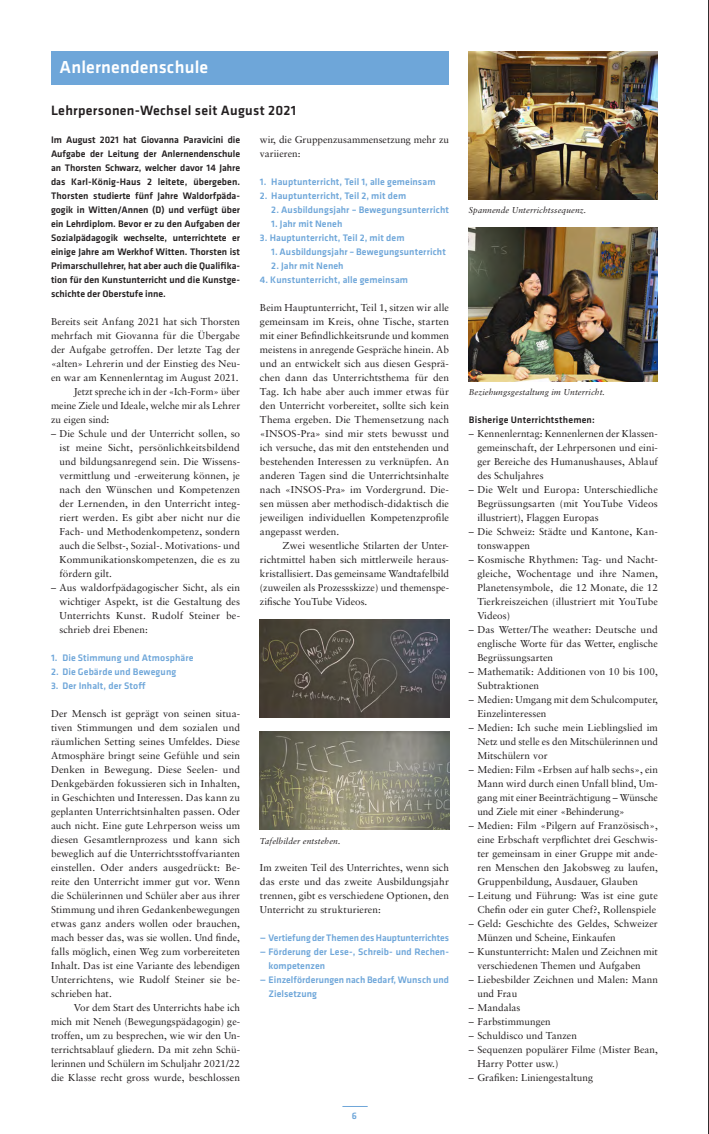
<style>
.page{position:relative;width:709px;height:1134px;background:#fff}
.page>*{position:absolute;margin:0;border:0;box-sizing:border-box;transform-origin:0 0}
.t1{font:500 18px "Klavika";letter-spacing:.01em;color:#fff}
.t2{font:500 14px "Klavika";letter-spacing:.02em;color:#231f20}
.t3{font:10px/14px "Sabon";letter-spacing:.005em;color:#231f20;text-align:justify}
.t4{font:500 9.8px/14px "Klavika";color:#231f20;text-align:justify}
.t5{font:500 9.8px/14px "Klavika";letter-spacing:.005em;color:#6ea6d9}
.t6{font:500 9.8px "Klavika";letter-spacing:.02em;color:#231f20}
.t7{font:italic 8.5px "Sabon";letter-spacing:.01em;color:#231f20}
</style>
<div class="page">
<svg style="left:342px;top:1106px;width:26px;height:1px"></svg>
<hr style="left:708px;top:0;width:1px;height:1134px;background:#231f20">
<img style="left:260px;top:619px;width:189px;height:98px">
<img style="left:260px;top:731px;width:189px;height:98px">
<img style="left:469px;top:227px;width:189px;height:154px">
<img style="left:469px;top:51px;width:189px;height:148px">
<div style="left:51px;top:51px;width:398px;height:33px;background:#6ea6d9"></div>
<h1 class="t1" style="left:60px;top:55px;width:150px">Anlernendenschule</h1>
<h2 class="t2" style="left:51px;top:101px;width:247px">Lehrpersonen-Wechsel seit August 2021</h2>
<p class="t4" style="left:51px;top:133px;width:190px">Im August 2021 hat Giovanna Paravicini die Aufgabe der Leitung der Anlernendenschule an Thorsten Schwarz, welcher davor 14 Jahre das Karl-König-Haus 2 leitete, übergeben.<br>Thorsten studierte fünf Jahre Waldorfpäda&shy;gogik in Witten/Annen (D) und verfügt über ein Lehrdiplom. Bevor er zu den Aufgaben der Sozialpädagogik wechselte, unterrichtete er einige Jahre am Werkhof Witten. Thorsten ist Primarschullehrer, hat aber auch die Qualifika&shy;tion für den Kunstunterricht und die Kunstge&shy;schichte der Oberstufe inne.</p>
<p class="t3" style="left:51px;top:315px;width:190px">Bereits seit Anfang 2021 hat sich Thorsten</p>
<p class="t3" style="left:51px;top:329px;width:190px">mehrfach mit Giovanna für die Übergabe</p>
<p class="t3" style="left:51px;top:343px;width:190px">der Aufgabe getroffen. Der letzte Tag der</p>
<p class="t3" style="left:51px;top:357px;width:190px">«alten» Lehrerin und der Einstieg des Neu-</p>
<p class="t3" style="left:51px;top:371px;width:189px">en war am Kennenlerntag im August 2021.</p>
<p class="t3" style="left:74px;top:385px;width:168px">Jetzt spreche ich in der «Ich-Form» über</p>
<p class="t3" style="left:51px;top:399px;width:191px">meine Ziele und Ideale, welche mir als Lehrer</p>
<p class="t3" style="left:51px;top:413px;width:60px">zu eigen sind:</p>
<p class="t3" style="left:60px;top:427px;width:182px;text-indent:-9px">– Die Schule und der Unterricht sollen, so ist meine Sicht, persönlichkeitsbildend und bildungsanregend sein. Die Wissens&shy;vermittlung und -erweiterung können, je nach den Wünschen und Kompetenzen der Lernenden, in den Unterricht integ&shy;riert werden. Es gibt aber nicht nur die Fach- und Methodenkompetenz, sondern auch die Selbst-, Sozial-. Motivations- und Kommunikationskompetenzen, die es zu fördern gilt.</p>
<p class="t3" style="left:60px;top:581px;width:182px;text-indent:-8px">– Aus waldorfpädagogischer Sicht, als ein wichtiger Aspekt, ist die Gestaltung des Unterrichts Kunst. Rudolf Steiner be&shy;schrieb drei Ebenen:</p>
<p class="t5" style="left:51px;top:651px;width:144px">1. Die Stimmung und Atmosphäre</p>
<p class="t5" style="left:51px;top:665px;width:127px">2. Die Gebärde und Bewegung</p>
<p class="t5" style="left:51px;top:679px;width:96px">3. Der Inhalt, der Stoff</p>
<p class="t3" style="left:51px;top:707px;width:190px">Der Mensch ist geprägt von seinen situa&shy;tiven Stimmungen und dem sozialen und räumlichen Setting seines Umfeldes. Diese Atmosphäre bringt seine Gefühle und sein Denken in Bewegung. Diese Seelen- und Denkgebärden fokussieren sich in Inhalten, in Geschichten und Interessen. Das kann zu geplanten Unterrichtsinhalten passen. Oder auch nicht. Eine gute Lehrperson weiss um diesen Gesamtlernprozess und kann sich beweglich auf die Unterrichtsstoffvarianten einstellen. Oder anders ausgedrückt: Be&shy;reite den Unterricht immer gut vor. Wenn die Schülerinnen und Schüler aber aus ihrer Stimmung und ihren Gedankenbewegungen etwas ganz anders wollen oder brauchen, mach besser das, was sie wollen. Und finde, falls möglich, einen Weg zum vorbereiteten Inhalt. Das ist eine Variante des lebendigen Unterrichtens, wie Rudolf Steiner sie be&shy;schrieben hat.</p>
<p class="t3" style="left:51px;top:1001px;width:190px;text-indent:23px">Vor dem Start des Unterrichts habe ich mich mit Neneh (Bewegungspädagogin) ge&shy;troffen, um zu besprechen, wie wir den Un&shy;terrichtsablauf gliedern. Da mit zehn Schü&shy;lerinnen und Schülern im Schuljahr 2021/22 die Klasse recht gross wurde, beschlossen</p>
<p class="t3" style="left:260px;top:133px;width:190px">wir, die Gruppenzusammensetzung mehr zu variieren:</p>
<p class="t5" style="left:260px;top:175px;width:177px">1. Hauptunterricht, Teil 1, alle gemeinsam</p>
<p class="t5" style="left:260px;top:189px;width:148px">2. Hauptunterricht, Teil 2, mit dem</p>
<p class="t5" style="left:271px;top:203px;width:179px">2. Ausbildungsjahr – Bewegungsunterricht</p>
<p class="t5" style="left:271px;top:217px;width:73px">1. Jahr mit Neneh</p>
<p class="t5" style="left:260px;top:231px;width:146px">3. Hauptunterricht, Teil 2, mit dem</p>
<p class="t5" style="left:271px;top:245px;width:176px">1. Ausbildungsjahr – Bewegungsunterricht</p>
<p class="t5" style="left:271px;top:259px;width:74px">2. Jahr mit Neneh</p>
<p class="t5" style="left:260px;top:273px;width:150px">4. Kunstunterricht, alle gemeinsam</p>
<p class="t3" style="left:260px;top:301px;width:190px">Beim Hauptunterricht, Teil 1, sitzen wir alle gemeinsam im Kreis, ohne Tische, starten mit einer Befindlichkeitsrunde und kommen meistens in anregende Gespräche hinein. Ab und an entwickelt sich aus diesen Gesprä&shy;chen dann das Unterrichtsthema für den Tag. Ich habe aber auch immer etwas für den Unterricht vorbereitet, sollte sich kein Thema ergeben. Die Themensetzung nach «INSOS-Pra» sind mir stets bewusst und ich versuche, das mit den entstehenden und bestehenden Interessen zu verknüpfen. An anderen Tagen sind die Unterrichtsinhalte nach «INSOS-Pra» im Vordergrund. Die&shy;sen müssen aber methodisch-didaktisch die jeweiligen individuellen Kompetenzprofile angepasst werden.</p>
<p class="t3" style="left:260px;top:539px;width:191px;text-indent:23px">Zwei wesentliche Stilarten der Unter&shy;richtmittel haben sich mittlerweile heraus&shy;kristallisiert. Das gemeinsame Wandtafelbild (zuweilen als Prozessskizze) und themenspe&shy;zifische YouTube Videos.</p>
<p class="t7" style="left:260px;top:836px;width:82px">Tafelbilder entstehen.</p>
<p class="t3" style="left:260px;top:861px;width:190px">Im zweiten Teil des Unterrichtes, wenn sich das erste und das zweite Ausbildungsjahr trennen, gibt es verschiedene Optionen, den Unterricht zu strukturieren:</p>
<p class="t5" style="left:260px;top:931px;width:191px">— Vertiefung der Themen des Hauptunterrichtes</p>
<p class="t5" style="left:268px;top:945px;width:182px;text-indent:-8px">— Förderung der Lese-, Schreib- und Rechen&shy;kompetenzen</p>
<p class="t5" style="left:268px;top:973px;width:182px;text-indent:-9px">— Einzelförderungen nach Bedarf, Wunsch und<br>Zielsetzung</p>
<p class="t5" style="left:352px;top:1108px;width:7px">6</p>
<p class="t7" style="left:469px;top:206px;width:119px">Spannende Unterrichtssequenz.</p>
<p class="t7" style="left:469px;top:388px;width:138px">Beziehungsgestaltung im Unterricht.</p>
<p class="t6" style="left:469px;top:413px;width:127px">Bisherige Unterrichtsthemen:</p>
<p class="t3" style="left:477px;top:427px;width:182px;text-indent:-9px">– Kennenlerntag: Kennenlernen der Klassen&shy;gemeinschaft, der Lehrpersonen und eini&shy;ger Bereiche des Humanushauses, Ablauf des Schuljahres</p>
<p class="t3" style="left:477px;top:483px;width:182px;text-indent:-8px">– Die Welt und Europa: Unterschiedliche Begrüssungsarten (mit YouTube Videos illustriert), Flaggen Europas</p>
<p class="t3" style="left:477px;top:525px;width:182px;text-indent:-8px">– Die Schweiz: Städte und Kantone, Kan&shy;tonswappen</p>
<p class="t3" style="left:477px;top:553px;width:182px;text-indent:-8px">– Kosmische Rhythmen: Tag- und Nacht&shy;gleiche, Wochentage und ihre Namen, Planetensymbole, die 12 Monate, die 12<br>Tierkreiszeichen (illustriert mit YouTube Videos)</p>
<p class="t3" style="left:477px;top:623px;width:182px;text-indent:-8px">– Das Wetter/The weather: Deutsche und englische Worte für das Wetter, englische Begrüssungsarten</p>
<p class="t3" style="left:477px;top:665px;width:182px;text-indent:-8px">– Mathematik: Additionen von 10 bis 100,<br>Subtraktionen</p>
<p class="t3" style="left:477px;top:693px;width:182px;text-indent:-8px">– Medien: Umgang mit dem Schulcomputer,<br>Einzelinteressen</p>
<p class="t3" style="left:477px;top:721px;width:182px;text-indent:-8px">– Medien: Ich suche mein Lieblingslied im Netz und stelle es den Mitschülerinnen und Mitschülern vor</p>
<p class="t3" style="left:477px;top:763px;width:182px;text-indent:-8px">– Medien: Film «Erbsen auf halb sechs», ein Mann wird durch einen Unfall blind, Um&shy;gang mit einer Beeinträchtigung – Wünsche und Ziele mit einer «Behinderung»</p>
<p class="t3" style="left:477px;top:819px;width:182px;text-indent:-8px">– Medien: Film «Pilgern auf Französisch», eine Erbschaft verpflichtet drei Geschwis&shy;ter gemeinsam in einer Gruppe mit ande&shy;ren Menschen den Jakobsweg zu laufen, Gruppenbildung, Ausdauer, Glauben</p>
<p class="t3" style="left:469px;top:889px;width:190px;text-align:right">– Leitung und Führung: Was ist eine gute<br>Chefin oder ein guter Chef?, Rollenspiele</p>
<p class="t3" style="left:477px;top:917px;width:182px;text-indent:-8px">– Geld: Geschichte des Geldes, Schweizer<br>Münzen und Scheine, Einkaufen</p>
<p class="t3" style="left:477px;top:945px;width:182px;text-indent:-8px">– Kunstunterricht: Malen und Zeichnen mit verschiedenen Themen und Aufgaben</p>
<p class="t3" style="left:477px;top:973px;width:182px;text-indent:-8px">– Liebesbilder Zeichnen und Malen: Mann und Frau</p>
<p class="t3" style="left:469px;top:1001px;width:53px">– Mandalas</p>
<p class="t3" style="left:469px;top:1015px;width:83px">– Farbstimmungen</p>
<p class="t3" style="left:469px;top:1029px;width:110px">– Schuldisco und Tanzen</p>
<p class="t3" style="left:477px;top:1043px;width:182px;text-indent:-8px">– Sequenzen populärer Filme (Mister Bean,<br>Harry Potter usw.)</p>
<p class="t3" style="left:469px;top:1071px;width:126px">– Grafiken: Liniengestaltung</p>
</div>
